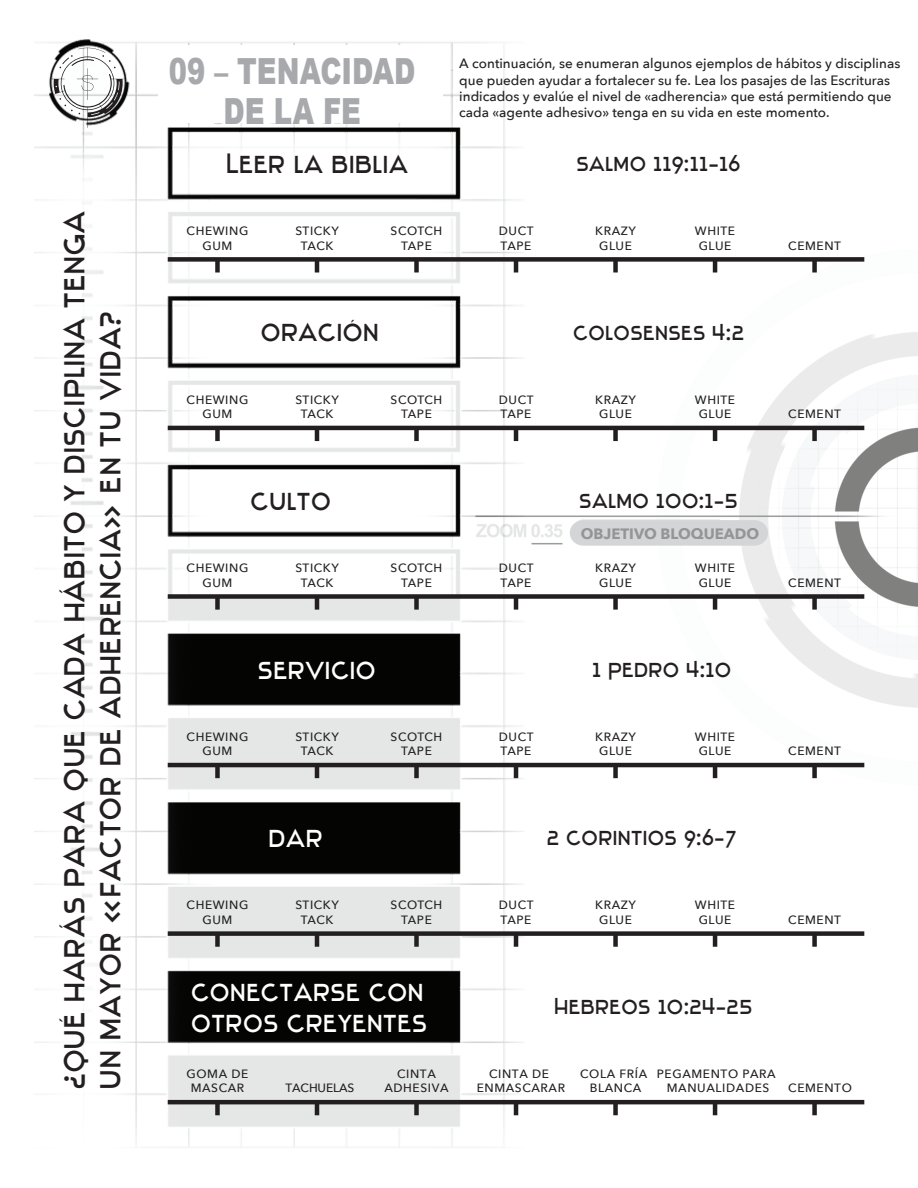
<style>
.page{position:relative;width:918px;height:1188px;background:#fff}
.page>*{position:absolute;margin:0;border:0;box-sizing:border-box;transform-origin:0 0}
.t1{font:900 36px/40.5px "Arial";color:#a8a9ad;text-align:center;scale:.76 1}
.t2{font:30px/36px "Stentiga";letter-spacing:.05em;color:#231f20}
.t3{font:25.5px/30.6px "Stentiga";letter-spacing:.05em;color:#fff}
.t4{font:25.5px "Stentiga";letter-spacing:.05em;color:#231f20}
.t5{font:21px "Stentiga";letter-spacing:.05em;color:#231f20}
.t6{font:700 15px "Avenir Next";color:#939598}
.t7{font:500 13.5px/16.2px "Avenir Next";color:#231f20}
.t8{font:500 12px/14.4px "Avenir Next";letter-spacing:.05em;color:#231f20;text-align:center}
.t9{font:500 12px "Avenir Next";letter-spacing:-.01em;color:#231f20}
</style>
<div class="page">
<img style="left:34px;top:42px;width:884px;height:1106px">
<svg style="left:40px;top:39px;width:95px;height:97px"></svg>
<div style="left:168px;top:257px;width:696px;height:5px;background:#231f20"></div>
<div style="left:215px;top:259px;width:5px;height:14px;background:#231f20"></div>
<hr style="left:315px;top:259px;width:4px;height:14px;background:#231f20">
<div style="left:414px;top:259px;width:5px;height:14px;background:#231f20"></div>
<div style="left:613px;top:259px;width:5px;height:14px;background:#231f20"></div>
<div style="left:812px;top:259px;width:5px;height:14px;background:#231f20"></div>
<hr style="left:514px;top:259px;width:4px;height:14px;background:#231f20">
<hr style="left:713px;top:259px;width:4px;height:14px;background:#231f20">
<hr style="left:168px;top:426px;width:696px;height:4px;background:#231f20">
<div style="left:215px;top:428px;width:5px;height:13px;background:#231f20"></div>
<hr style="left:315px;top:428px;width:4px;height:13px;background:#231f20">
<div style="left:414px;top:428px;width:5px;height:13px;background:#231f20"></div>
<div style="left:613px;top:428px;width:5px;height:13px;background:#231f20"></div>
<div style="left:812px;top:428px;width:5px;height:13px;background:#231f20"></div>
<hr style="left:514px;top:428px;width:4px;height:13px;background:#231f20">
<hr style="left:713px;top:428px;width:4px;height:13px;background:#231f20">
<div style="left:168px;top:594px;width:696px;height:5px;background:#231f20"></div>
<div style="left:215px;top:596px;width:5px;height:14px;background:#231f20"></div>
<hr style="left:315px;top:596px;width:4px;height:14px;background:#231f20">
<div style="left:414px;top:596px;width:5px;height:14px;background:#231f20"></div>
<div style="left:613px;top:596px;width:5px;height:14px;background:#231f20"></div>
<div style="left:812px;top:596px;width:5px;height:14px;background:#231f20"></div>
<hr style="left:514px;top:596px;width:4px;height:14px;background:#231f20">
<hr style="left:713px;top:596px;width:4px;height:14px;background:#231f20">
<hr style="left:168px;top:763px;width:696px;height:4px;background:#231f20">
<div style="left:215px;top:765px;width:5px;height:13px;background:#231f20"></div>
<hr style="left:315px;top:765px;width:4px;height:13px;background:#231f20">
<div style="left:414px;top:765px;width:5px;height:13px;background:#231f20"></div>
<div style="left:613px;top:765px;width:5px;height:13px;background:#231f20"></div>
<div style="left:812px;top:765px;width:5px;height:13px;background:#231f20"></div>
<hr style="left:514px;top:765px;width:4px;height:13px;background:#231f20">
<hr style="left:713px;top:765px;width:4px;height:13px;background:#231f20">
<div style="left:168px;top:931px;width:696px;height:5px;background:#231f20"></div>
<div style="left:215px;top:933px;width:5px;height:14px;background:#231f20"></div>
<hr style="left:315px;top:933px;width:4px;height:14px;background:#231f20">
<div style="left:414px;top:933px;width:5px;height:14px;background:#231f20"></div>
<div style="left:613px;top:933px;width:5px;height:14px;background:#231f20"></div>
<div style="left:812px;top:933px;width:5px;height:14px;background:#231f20"></div>
<hr style="left:514px;top:933px;width:4px;height:14px;background:#231f20">
<hr style="left:713px;top:933px;width:4px;height:14px;background:#231f20">
<hr style="left:168px;top:1100px;width:696px;height:4px;background:#231f20">
<div style="left:215px;top:1102px;width:5px;height:13px;background:#231f20"></div>
<hr style="left:315px;top:1102px;width:4px;height:13px;background:#231f20">
<div style="left:414px;top:1102px;width:5px;height:13px;background:#231f20"></div>
<div style="left:613px;top:1102px;width:5px;height:13px;background:#231f20"></div>
<div style="left:812px;top:1102px;width:5px;height:13px;background:#231f20"></div>
<hr style="left:514px;top:1102px;width:4px;height:13px;background:#231f20">
<hr style="left:713px;top:1102px;width:4px;height:13px;background:#231f20">
<div style="left:158px;top:45px;width:284px;height:78px;background:#fff"></div>
<div style="left:570px;top:520px;width:198px;height:26px;background:#d4d5d7"></div>
<h2 class="t2" style="left:58px;top:1089px;width:879px;rotate:-90deg">¿Qué harás para que cada hábito y disciplina tenga un mayor «factor de adherencia» en tu vida?</h2>
<h1 class="t1" style="left:169px;top:49px;width:326px">09 – TENACIDAD<br>DE LA FE</h1>
<p class="t7" style="left:459px;top:56px;width:443px">A continuación, se enumeran algunos ejemplos de hábitos y disciplinas que pueden ayudar a fortalecer su fe. Lea los pasajes de las Escrituras indicados y evalúe el nivel de «adherencia» que está permitiendo que cada «agente adhesivo» tenga en su vida en este momento.</p>
<h3 class="t4" style="left:227px;top:153px;width:182px">Leer la Biblia</h3>
<h3 class="t5" style="left:577px;top:155px;width:165px">Salmo 119:11-16</h3>
<p class="t8" style="left:187px;top:224px;width:63px">CHEWING<br>GUM</p>
<p class="t8" style="left:391px;top:224px;width:53px">SCOTCH<br>TAPE</p>
<p class="t8" style="left:595px;top:224px;width:42px">KRAZY<br>GLUE</p>
<p class="t8" style="left:295px;top:224px;width:45px">STICKY<br>TACK</p>
<p class="t8" style="left:499px;top:224px;width:36px;text-align:left">DUCT<br>TAPE</p>
<p class="t8" style="left:695px;top:224px;width:42px">WHITE<br>GLUE</p>
<h3 class="t4" style="left:261px;top:322px;width:119px">Oración</h3>
<h3 class="t5" style="left:573px;top:323px;width:172px">Colosenses 4:2</h3>
<p class="t8" style="left:187px;top:393px;width:63px">CHEWING<br>GUM</p>
<p class="t8" style="left:391px;top:393px;width:53px">SCOTCH<br>TAPE</p>
<p class="t8" style="left:595px;top:393px;width:42px">KRAZY<br>GLUE</p>
<p class="t8" style="left:295px;top:393px;width:45px">STICKY<br>TACK</p>
<p class="t8" style="left:499px;top:393px;width:36px;text-align:left">DUCT<br>TAPE</p>
<p class="t8" style="left:695px;top:393px;width:42px">WHITE<br>GLUE</p>
<p class="t8" style="left:788px;top:239px;width:54px">CEMENT</p>
<p class="t8" style="left:788px;top:407px;width:54px">CEMENT</p>
<h3 class="t4" style="left:251px;top:490px;width:81px">Culto</h3>
<h3 class="t5" style="left:580px;top:492px;width:159px">Salmo 100:1-5</h3>
<p class="t6" style="left:581px;top:524px;width:180px">OBJETIVO BLOQUEADO</p>
<p class="t8" style="left:187px;top:561px;width:63px">CHEWING<br>GUM</p>
<p class="t8" style="left:391px;top:561px;width:53px">SCOTCH<br>TAPE</p>
<p class="t8" style="left:595px;top:561px;width:42px">KRAZY<br>GLUE</p>
<p class="t8" style="left:295px;top:561px;width:45px">STICKY<br>TACK</p>
<p class="t8" style="left:499px;top:561px;width:36px;text-align:left">DUCT<br>TAPE</p>
<p class="t8" style="left:695px;top:561px;width:42px">WHITE<br>GLUE</p>
<p class="t8" style="left:788px;top:576px;width:54px">CEMENT</p>
<h3 class="t3" style="left:258px;top:656px;width:119px">Servicio</h3>
<h3 class="t5" style="left:592px;top:660px;width:140px">1 Pedro 4:10</h3>
<p class="t8" style="left:187px;top:730px;width:63px">CHEWING<br>GUM</p>
<p class="t8" style="left:391px;top:730px;width:53px">SCOTCH<br>TAPE</p>
<p class="t8" style="left:595px;top:730px;width:42px">KRAZY<br>GLUE</p>
<p class="t8" style="left:295px;top:730px;width:45px">STICKY<br>TACK</p>
<p class="t8" style="left:499px;top:730px;width:36px;text-align:left">DUCT<br>TAPE</p>
<p class="t8" style="left:695px;top:730px;width:42px">WHITE<br>GLUE</p>
<p class="t8" style="left:788px;top:744px;width:54px">CEMENT</p>
<h3 class="t3" style="left:269px;top:825px;width:55px">Dar</h3>
<h3 class="t5" style="left:547px;top:829px;width:190px">2 Corintios 9:6-7</h3>
<p class="t8" style="left:187px;top:898px;width:63px">CHEWING<br>GUM</p>
<p class="t8" style="left:391px;top:898px;width:53px">SCOTCH<br>TAPE</p>
<p class="t8" style="left:595px;top:898px;width:42px">KRAZY<br>GLUE</p>
<p class="t8" style="left:295px;top:898px;width:45px">STICKY<br>TACK</p>
<p class="t8" style="left:499px;top:898px;width:36px;text-align:left">DUCT<br>TAPE</p>
<p class="t8" style="left:695px;top:898px;width:42px">WHITE<br>GLUE</p>
<p class="t8" style="left:788px;top:913px;width:54px">CEMENT</p>
<h3 class="t3" style="left:191px;top:979px;width:237px">Conectarse con<br>Otros Creyentes</h3>
<h3 class="t5" style="left:555px;top:998px;width:199px">Hebreos 10:24-25</h3>
<p class="t8" style="left:187px;top:1067px;width:63px">GOMA DE<br>MASCAR</p>
<p class="t8" style="left:384px;top:1067px;width:66px">CINTA<br>ADHESIVA</p>
<p class="t8" style="left:580px;top:1067px;width:69px">COLA FRÍA</p>
<p class="t8" style="left:477px;top:1067px;width:90px">CINTA DE<br>ENMASCARAR</p>
<p class="t8" style="left:657px;top:1067px;width:120px">PEGAMENTO PARA<br>MANUALIDADES</p>
<p class="t9" style="left:285px;top:1080px;width:70px">TACHUELAS</p>
<p class="t8" style="left:590px;top:1081px;width:53px">BLANCA</p>
<p class="t8" style="left:788px;top:1081px;width:65px">CEMENTO</p>
</div>
